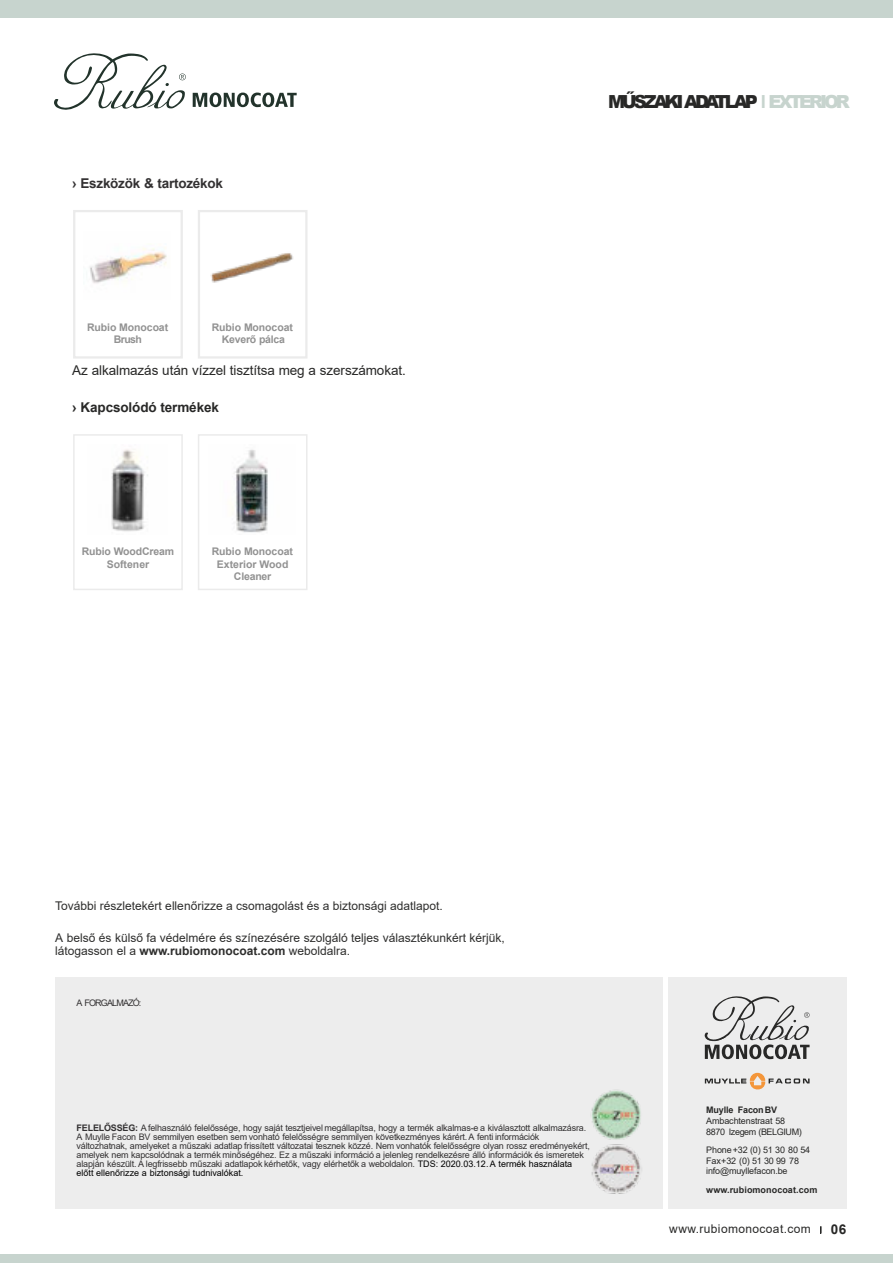
<style>
.page{position:relative;width:893px;height:1263px;background:#fff}
.page>*{position:absolute;margin:0;border:0;box-sizing:border-box;transform-origin:0 0}
.t1{font:900 18px "Arial";letter-spacing:-.17em;color:#282827}
.t2{font:13.5px "Arial";letter-spacing:-.005em;color:#282827}
.t3{font:700 13.5px "Arial";letter-spacing:-.02em;color:#333132}
.t4{font:700 13.5px "Arial";letter-spacing:-.01em;color:#282827}
.t5{font:12px/13.4px "Arial";color:#2e2e2d}
.t6{font:12px "Arial";letter-spacing:.03em;color:#282827}
.t7{font:700 10.5px/12.6px "Arial";letter-spacing:-.01em;color:#929292;text-align:center}
.t8{font:9px/9px "Arial";letter-spacing:-.02em;color:#333132}
.t9{font:9px/10.8px "Arial";letter-spacing:-.02em;color:#282827}
.t10{font:700 9px "Arial";letter-spacing:.005em;color:#282827}
.t11{font:700 9px "Arial";letter-spacing:-.02em;color:#282827}
.t12{font:9px "Arial";letter-spacing:-.095em;color:#333132}
.s1{color:#c7d4ce}
.s2{font-weight:700}
.s3{color:#000}
.s4{font-weight:700;font-size:9.15px}
.s5{font-weight:700;font-size:13.5px}
</style>
<div class="page">
<div style="left:55px;top:977px;width:608px;height:232px;background:#ededed"></div>
<div style="left:668px;top:977px;width:178px;height:232px;background:#ededed"></div>
<img style="left:591px;top:1090px;width:51px;height:104px">
<svg style="left:705px;top:1073px;width:105px;height:17px"></svg>
<svg style="left:705px;top:996px;width:105px;height:63px"></svg>
<div style="left:73px;top:210px;width:110px;height:149px;border:2px solid #ebebeb"></div>
<div style="left:74px;top:211px;width:108px;height:147px;border:2px solid #ebebeb"></div>
<img style="left:90px;top:248px;width:77px;height:36px">
<div style="left:198px;top:210px;width:109px;height:149px;border:2px solid #ebebeb"></div>
<div style="left:199px;top:211px;width:108px;height:147px;border:2px solid #ebebeb"></div>
<img style="left:210px;top:253px;width:83px;height:30px">
<div style="left:198px;top:434px;width:109px;height:156px;border:2px solid #ebebeb"></div>
<img style="left:232px;top:449px;width:36px;height:84px">
<div style="left:73px;top:434px;width:110px;height:156px;border:2px solid #ebebeb"></div>
<img style="left:111px;top:449px;width:37px;height:83px">
<svg style="left:54px;top:53px;width:132px;height:57px"></svg>
<svg style="left:193px;top:93px;width:104px;height:14px"></svg>
<div style="left:0;top:0;width:893px;height:18px;background:#c7d4ce"></div>
<div style="left:0;top:1254px;width:893px;height:9px;background:#c7d4ce"></div>
<h2 class="t3" style="left:72px;top:179px;width:152px">› Eszközök &amp; tartozékok</h2>
<p class="t7" style="left:87px;top:322px;width:83px">Rubio Monocoat<br>Brush</p>
<p class="t7" style="left:212px;top:322px;width:83px">Rubio Monocoat<br>Keverő pálca</p>
<h2 class="t2" style="left:72px;top:366px;width:335px">Az alkalmazás után vízzel tisztítsa meg a szerszámokat.</h2>
<h2 class="t4" style="left:72px;top:402px;width:148px">› Kapcsolódó termékek</h2>
<p class="t7" style="left:82px;top:546px;width:94px">Rubio WoodCream<br>Softener</p>
<p class="t7" style="left:212px;top:546px;width:83px">Rubio Monocoat<br>Exterior Wood<br>Cleaner</p>
<h1 class="t1" style="left:608px;top:95px;width:243px">MŰSZAKI ADATLAP <span class="s1">I EXTERIOR</span></h1>
<h3 class="t5" style="left:55px;top:901px;width:389px">További részletekért ellenőrizze a csomagolást és a biztonsági adatlapot.</h3>
<h3 class="t5" style="left:55px;top:932px;width:451px">A belső és külső fa védelmére és színezésére szolgáló teljes választékunkért kérjük, látogasson el a <span class="s2">www.rubiomonocoat.com</span> weboldalra.</h3>
<p class="t12" style="left:77px;top:999px;width:66px">A FORGALMAZÓ:</p>
<p class="t8" style="left:77px;top:1124px;width:515px"><span class="s2">FELELŐSSÉG:</span> A felhasználó felelőssége, hogy saját tesztjeivel megállapítsa, hogy a termék alkalmas-e a kiválasztott alkalmazásra.<br>A Muylle Facon BV semmilyen esetben sem vonható felelősségre semmilyen következményes kárért.A fenti információk változhatnak, amelyeket a műszaki adatlap frissített változatai tesznek közzé. Nem vonhatók felelősségre olyan rossz eredményekért, amelyek nem kapcsolódnak a termék minőségéhez. Ez a műszaki információ a jelenleg rendelkezésre álló információk és ismeretek alapján készült. A legfrissebb műszaki adatlapok kérhetők, vagy elérhetők a weboldalon. <span class="s3">TDS: 2020.03.12. A termék használata előtt ellenőrizze a biztonsági tudnivalókat.</span></p>
<p class="t11" style="left:706px;top:1106px;width:72px">Muylle FaconBV</p>
<p class="t9" style="left:706px;top:1116px;width:97px">Ambachtenstraat 58<br>8870 Izegem (BELGIUM)</p>
<p class="t9" style="left:706px;top:1145px;width:105px">Phone+32 (0) 51 30 80 54<br>Fax+32 (0) 51 30 99 78 info@muyllefacon.be</p>
<p class="t10" style="left:706px;top:1186px;width:113px">www.rubiomonocoat.com</p>
<h3 class="t6" style="left:669px;top:1224px;width:178px">www.rubiomonocoat.com <span class="s4">I</span> <span class="s5">06</span></h3>
</div>
